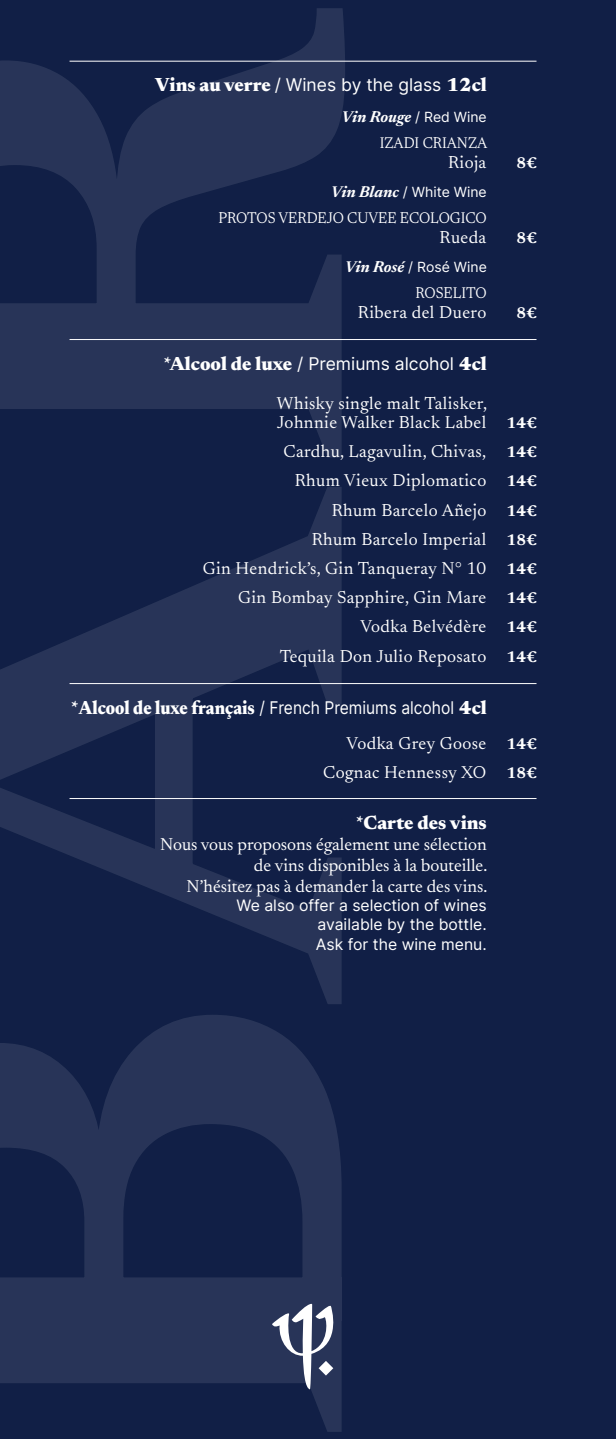
<style>
.page{position:relative;width:616px;height:1439px;background:#fff}
.page>*{position:absolute;margin:0;border:0;box-sizing:border-box;transform-origin:0 0}
.t1{font:700 662.38px "Newsreader 24 pt";color:#fff}
.t2{font:800 19.25px "Newsreader 24 pt";color:#fff}
.t3{font:17.5px/29.2px "Newsreader 24 pt";letter-spacing:.025em;color:#fff;text-align:right}
.t4{font:17.5px/21px "Newsreader 24 pt";color:#fff;text-align:right}
.t5{font:17.5px "Inter";color:#fff}
.t6{font:15.75px/19.2px "Inter";color:#fff;text-align:justify}
.t7{font:15.75px/25.9px "Newsreader 24 pt";color:#fff;text-align:right;scale:.93 1}
.t8{font:700 15.75px "Newsreader 24 pt";color:#fff}
.t9{font:14px "Inter";color:#fff}
.s1{font-family:"Newsreader 24 pt";font-weight:800;font-size:19.25px}
.s2{font-weight:700;font-style:italic}
.s3{font-family:"Inter";font-size:14px}
.s4{font-family:"Newsreader 24 pt";font-weight:700;font-style:italic;font-size:15.75px}
.s5{font-family:"Inter";font-weight:400;font-size:17.5px}
.s6{font-weight:700;font-size:15.75px}
</style>
<div class="page">
<div style="left:0;top:0;width:615px;height:1439px;background:#111f46"></div>
<svg style="left:272px;top:1303px;width:62px;height:86px"></svg>
<hr style="left:69px;top:61px;width:467px;height:1px;background:#fff">
<hr style="left:69px;top:339px;width:467px;height:1px;background:#fff">
<hr style="left:69px;top:683px;width:467px;height:1px;background:#fff">
<hr style="left:69px;top:798px;width:467px;height:1px;background:#fff">
<h1 class="t1" style="left:-352px;top:1453px;width:1447px;rotate:-90deg">BAR</h1>
<p class="t5" style="left:155px;top:72px;width:333px"><span class="s1">Vins au verre</span> / Wines by the glass <span class="s1">12cl</span></p>
<p class="t7" style="left:341px;top:103px;width:158px"><span class="s2">Vin Rouge</span> <span class="s3">/ Red Wine<br></span>IZADI CRIANZA</p>
<p class="t3" style="left:447px;top:146px;width:40px">Rioja</p>
<p class="t8" style="left:516px;top:151px;width:21px">8€</p>
<p class="t9" style="left:330px;top:182px;width:157px"><span class="s4">Vin Blanc</span> / White Wine</p>
<p class="t7" style="left:218px;top:204px;width:290px">PROTOS VERDEJO CUVEE ECOLOGICO</p>
<p class="t3" style="left:439px;top:221px;width:48px">Rueda</p>
<p class="t8" style="left:516px;top:226px;width:21px">8€</p>
<p class="t9" style="left:344px;top:257px;width:143px"><span class="s4">Vin Rosé</span> / Rosé Wine</p>
<p class="t7" style="left:415px;top:279px;width:78px">ROSELITO</p>
<p class="t3" style="left:357px;top:296px;width:130px">Ribera del Duero</p>
<p class="t8" style="left:516px;top:301px;width:21px">8€</p>
<p class="t2" style="left:163px;top:350px;width:324px">*Alcool de luxe <span class="s5">/ Premiums alcohol</span> 4cl</p>
<p class="t3" style="left:277px;top:392px;width:261px;line-height:19.2px;text-align:left">Whisky single malt Talisker,<br>Johnnie Walker Black Label <span class="s6">14€</span></p>
<p class="t3" style="left:202px;top:436px;width:335px">Cardhu, Lagavulin, Chivas, <span class="s6">14€<br></span>Rhum Vieux Diplomatico <span class="s6">14€<br></span>Rhum Barcelo Añejo <span class="s6">14€<br></span>Rhum Barcelo Imperial <span class="s6">18€<br></span>Gin Hendrick’s, Gin Tanqueray N° 10 <span class="s6">14€<br></span>Gin Bombay Sapphire, Gin Mare <span class="s6">14€<br></span>Vodka Belvédère <span class="s6">14€<br></span>Tequila Don Julio Reposato <span class="s6">14€</span></p>
<p class="t2" style="left:71px;top:693px;width:417px">*Alcool de luxe français <span class="s5">/ French Premiums alcohol</span> 4cl</p>
<p class="t3" style="left:323px;top:727px;width:215px">Vodka Grey Goose <span class="s6">14€<br></span>Cognac Hennessy XO <span class="s6">18€</span></p>
<p class="t2" style="left:355px;top:808px;width:132px">*Carte des vins</p>
<p class="t4" style="left:160px;top:832px;width:328px">Nous vous proposons également une sélection de vins disponibles à la bouteille.<br>N’hésitez pas à demander la carte des vins.</p>
<p class="t6" style="left:316px;top:895px;width:172px;text-indent:-79px">We also offer a selection of wines available by the bottle.<br>Ask for the wine menu.</p>
</div>
